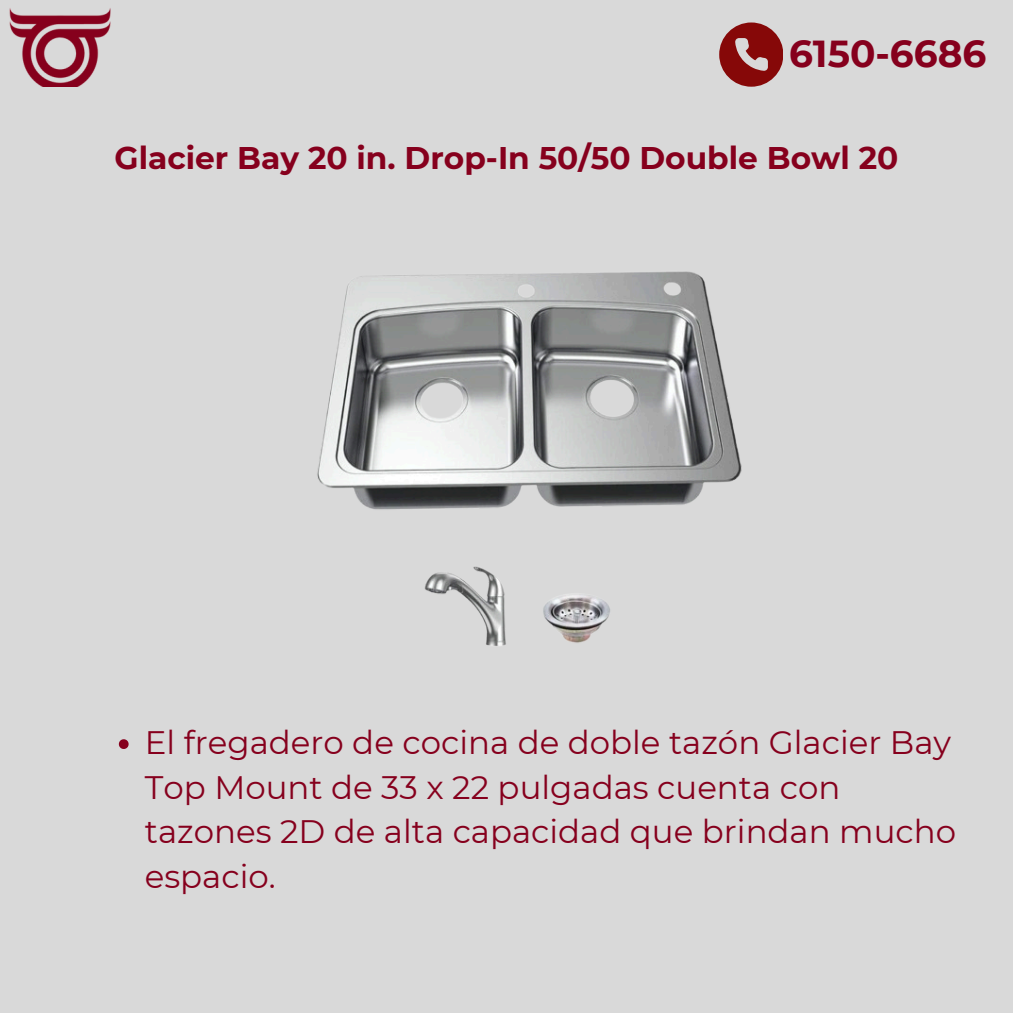
<style>
.page{position:relative;width:1013px;height:1013px;background:#fff}
.page>*{position:absolute;margin:0;border:0;box-sizing:border-box;transform-origin:0 0}
.t1{font:700 37.5px "Montserrat";color:#86001d}
.t2{font:32.5px/44.8px "Montserrat";color:#86001d}
.t3{font:700 31.25px "Montserrat";color:#86001d}
</style>
<div class="page">
<div style="left:0;top:0;width:1012px;height:1012px;background:#d9d9d9"></div>
<img style="left:9px;top:8px;width:102px;height:78px">
<svg style="left:719px;top:22px;width:64px;height:64px"></svg>
<img style="left:317px;top:271px;width:425px;height:375px">
<svg style="left:119px;top:739px;width:10px;height:10px"></svg>
<h1 class="t1" style="left:789px;top:30px;width:199px">6150-6686</h1>
<p class="t3" style="left:115px;top:139px;width:785px">Glacier Bay 20 in. Drop-In 50/50 Double Bowl 20</p>
<h2 class="t2" style="left:145px;top:719px;width:812px">El fregadero de cocina de doble tazón Glacier Bay Top Mount de 33 x 22 pulgadas cuenta con tazones 2D de alta capacidad que brindan mucho espacio.</h2>
</div>
